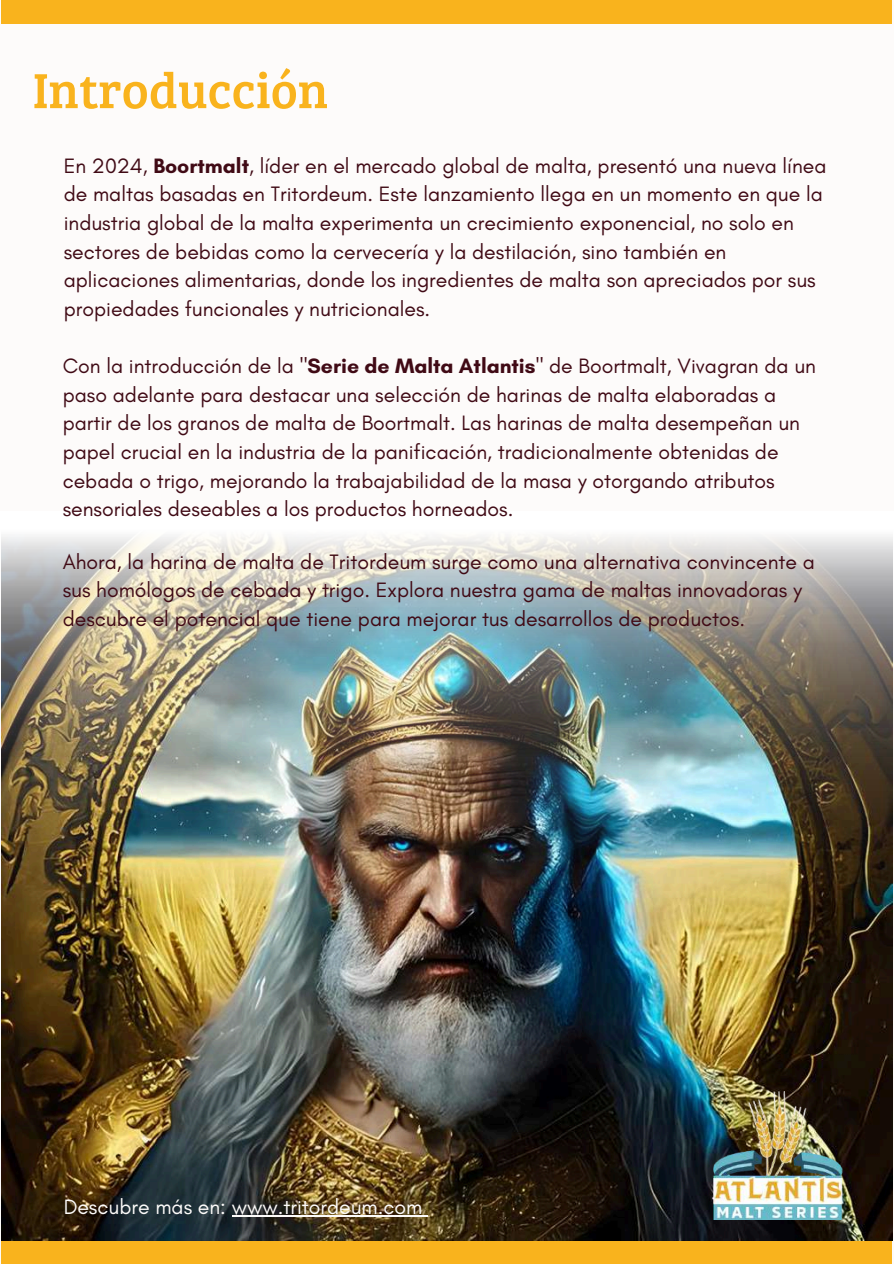
<style>
.page{position:relative;width:894px;height:1264px;background:#fff}
.page>*{position:absolute;margin:0;border:0;box-sizing:border-box;transform-origin:0 0}
.t1{font:50.85px "Bree Serif";color:#f9b31d}
.t2{font:21.15px/28.7px "Glacial Indifference";color:#400a15}
.t3{font:21.15px "Glacial Indifference";color:#fdfbfa}
.s1{font-weight:700}
</style>
<div class="page">
<div style="left:0;top:0;width:893px;height:1263px;background:#fdfbfa"></div>
<div style="left:1px;top:0;width:890px;height:23px;background:#f9b31d"></div>
<div style="left:1px;top:1239px;width:890px;height:24px;background:#f9b31d"></div>
<img style="left:1px;top:946px;width:890px;height:293px">
<img style="left:1px;top:537px;width:892px;height:409px">
<img style="left:698px;top:1091px;width:163px;height:128px">
<hr style="left:232px;top:1215px;width:190px;height:2px;background:#fdfbfa">
<svg style="left:422px;top:1215px;width:6px;height:2px"></svg>
<h1 class="t1" style="left:33px;top:53px;width:297px">Introducción</h1>
<p class="t2" style="left:64px;top:151px;width:764px">En 2024, <span class="s1">Boortmalt</span>, líder en el mercado global de malta, presentó una nueva línea de maltas basadas en Tritordeum. Este lanzamiento llega en un momento en que la industria global de la malta experimenta un crecimiento exponencial, no solo en sectores de bebidas como la cervecería y la destilación, sino también en aplicaciones alimentarias, donde los ingredientes de malta son apreciados por sus propiedades funcionales y nutricionales.</p>
<p class="t2" style="left:63px;top:351px;width:754px">Con la introducción de la "<span class="s1">Serie de Malta Atlantis</span>" de Boortmalt, Vivagran da un paso adelante para destacar una selección de harinas de malta elaboradas a partir de los granos de malta de Boortmalt. Las harinas de malta desempeñan un papel crucial en la industria de la panificación, tradicionalmente obtenidas de cebada o trigo, mejorando la trabajabilidad de la masa y otorgando atributos sensoriales deseables a los productos horneados.</p>
<p class="t2" style="left:63px;top:547px;width:753px">Ahora, la harina de malta de Tritordeum surge como una alternativa convincente a sus homólogos de cebada y trigo. Explora nuestra gama de maltas innovadoras y descubre el potencial que tiene para mejorar tus desarrollos de productos.</p>
<p class="t3" style="left:64px;top:1193px;width:360px">Descubre más en: www.tritordeum.com</p>
</div>
